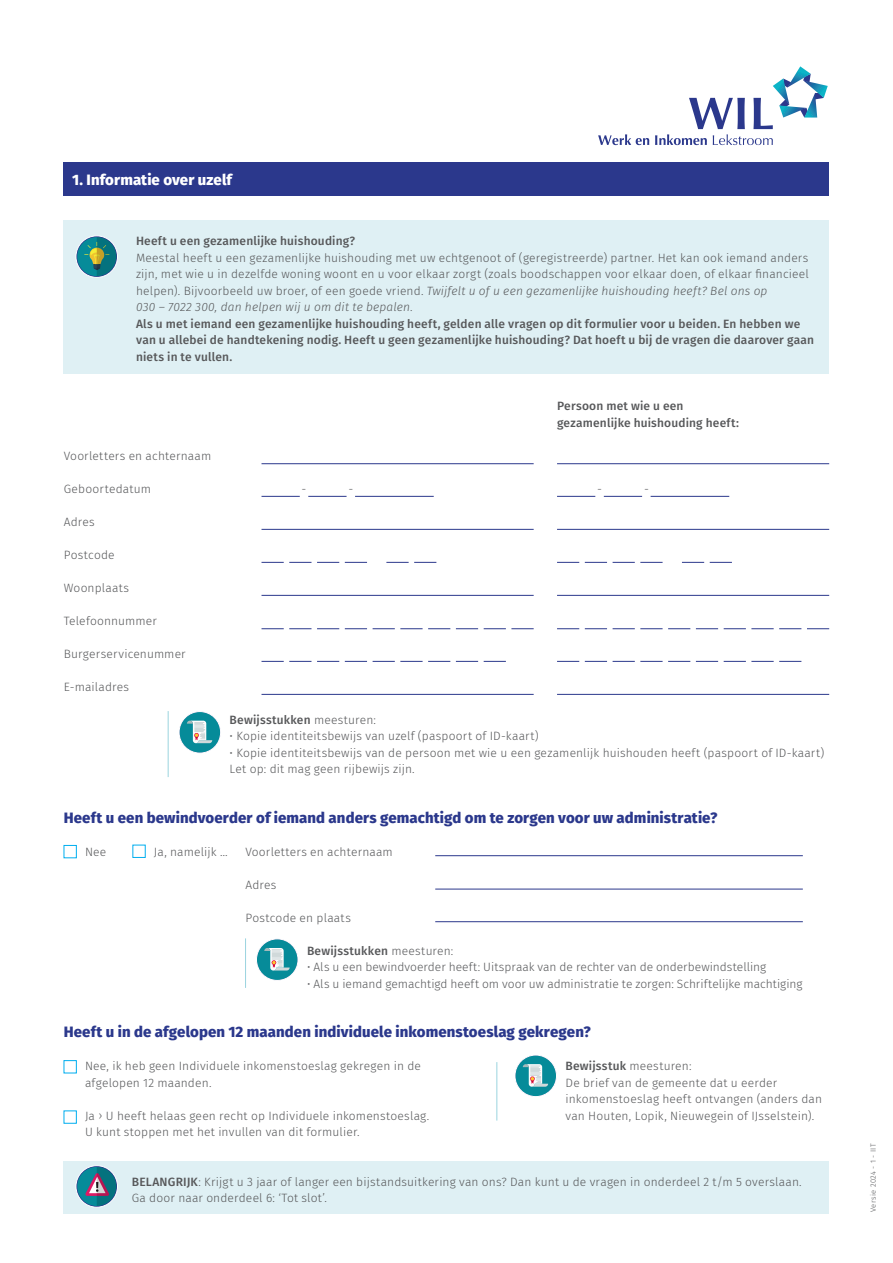
<style>
.page{position:relative;width:893px;height:1263px;background:#fff}
.page>*{position:absolute;margin:0;border:0;box-sizing:border-box;transform-origin:0 0}
.Subkop_Fira_extrabold_kap_10-15{font:800 15px "Fira Sans";letter-spacing:.01em;color:#2b388c}
.Subkop_Fira_extrabold_kap_10-15-2{font:800 15px "Fira Sans";letter-spacing:.005em;color:#fff}
.Body_Fira_light_9-15{font:300 12px/16.5px "Fira Sans";letter-spacing:.01em;color:#57585a}
.Body_Fira_light_9-15-2{font:500 12px/16.5px "Fira Sans";letter-spacing:.015em;color:#57585a}
.Body_Fira_light_9-15-3{font:italic 300 12px "Fira Sans";color:#57585a}
.t1{font:300 7.5px "Fira Sans";letter-spacing:.045em;color:#57585a}
.s1{font-style:italic}
.s2{font-weight:300}
.s3{font-weight:500}
</style>
<div class="page">
<div style="left:64px;top:163px;width:765px;height:33px;background:#2b388c"></div>
<div style="left:64px;top:1161px;width:765px;height:52px;background:#dff0f4"></div>
<hr style="left:261px;top:463px;width:273px;height:1px;background:#2b388c">
<hr style="left:261px;top:529px;width:273px;height:1px;background:#2b388c">
<hr style="left:261px;top:595px;width:273px;height:1px;background:#2b388c">
<hr style="left:261px;top:694px;width:273px;height:1px;background:#2b388c">
<hr style="left:435px;top:855px;width:368px;height:1px;background:#2b388c">
<hr style="left:435px;top:889px;width:368px;height:1px;background:#2b388c">
<hr style="left:435px;top:921px;width:368px;height:1px;background:#2b388c">
<svg style="left:345px;top:562px;width:22px;height:1px"></svg>
<svg style="left:261px;top:562px;width:50px;height:1px"></svg>
<svg style="left:317px;top:562px;width:22px;height:1px"></svg>
<svg style="left:386px;top:562px;width:50px;height:1px"></svg>
<svg style="left:557px;top:562px;width:22px;height:1px"></svg>
<svg style="left:585px;top:562px;width:22px;height:1px"></svg>
<svg style="left:682px;top:562px;width:22px;height:1px"></svg>
<svg style="left:613px;top:562px;width:50px;height:1px"></svg>
<svg style="left:710px;top:562px;width:22px;height:1px"></svg>
<svg style="left:345px;top:661px;width:22px;height:1px"></svg>
<svg style="left:261px;top:661px;width:50px;height:1px"></svg>
<svg style="left:456px;top:661px;width:22px;height:1px"></svg>
<svg style="left:317px;top:661px;width:22px;height:1px"></svg>
<svg style="left:373px;top:661px;width:77px;height:1px"></svg>
<svg style="left:484px;top:661px;width:22px;height:1px"></svg>
<svg style="left:345px;top:628px;width:22px;height:1px"></svg>
<svg style="left:261px;top:628px;width:50px;height:1px"></svg>
<svg style="left:456px;top:628px;width:22px;height:1px"></svg>
<svg style="left:317px;top:628px;width:22px;height:1px"></svg>
<svg style="left:373px;top:628px;width:77px;height:1px"></svg>
<svg style="left:484px;top:628px;width:50px;height:1px"></svg>
<svg style="left:557px;top:661px;width:22px;height:1px"></svg>
<svg style="left:585px;top:661px;width:22px;height:1px"></svg>
<svg style="left:613px;top:661px;width:77px;height:1px"></svg>
<svg style="left:696px;top:661px;width:22px;height:1px"></svg>
<svg style="left:724px;top:661px;width:77px;height:1px"></svg>
<svg style="left:557px;top:628px;width:22px;height:1px"></svg>
<svg style="left:585px;top:628px;width:22px;height:1px"></svg>
<svg style="left:613px;top:628px;width:77px;height:1px"></svg>
<svg style="left:696px;top:628px;width:22px;height:1px"></svg>
<svg style="left:724px;top:628px;width:77px;height:1px"></svg>
<svg style="left:807px;top:628px;width:22px;height:1px"></svg>
<hr style="left:557px;top:463px;width:272px;height:1px;background:#2b388c">
<hr style="left:557px;top:529px;width:272px;height:1px;background:#2b388c">
<hr style="left:557px;top:595px;width:272px;height:1px;background:#2b388c">
<hr style="left:557px;top:694px;width:272px;height:1px;background:#2b388c">
<hr style="left:168px;top:711px;width:1px;height:66px;background:#9ad4df">
<hr style="left:245px;top:938px;width:1px;height:50px;background:#9ad4df">
<hr style="left:497px;top:1062px;width:1px;height:58px;background:#9ad4df">
<hr style="left:261px;top:496px;width:39px;height:1px;background:#2b388c">
<hr style="left:308px;top:496px;width:39px;height:1px;background:#2b388c">
<hr style="left:355px;top:496px;width:79px;height:1px;background:#2b388c">
<hr style="left:557px;top:496px;width:38px;height:1px;background:#2b388c">
<hr style="left:604px;top:496px;width:38px;height:1px;background:#2b388c">
<hr style="left:651px;top:496px;width:78px;height:1px;background:#2b388c">
<div style="left:64px;top:845px;width:13px;height:13px;background:#fff;border:1px solid #00aeef"></div>
<div style="left:64px;top:1060px;width:13px;height:13px;background:#fff;border:1px solid #00aeef"></div>
<div style="left:64px;top:1111px;width:13px;height:12px;background:#fff;border:1px solid #00aeef"></div>
<div style="left:133px;top:845px;width:12px;height:13px;background:#fff;border:1px solid #00aeef"></div>
<div style="left:64px;top:220px;width:765px;height:154px;background:#dff0f4"></div>
<svg style="left:76px;top:1166px;width:42px;height:41px"></svg>
<div style="left:77px;top:1167px;width:39px;height:39px;background:#068b99;border-radius:50%"></div>
<svg style="left:85px;top:1167px;width:31px;height:39px"></svg>
<div style="left:75px;top:1165px;width:43px;height:43px;border:1px solid #fff;border-radius:50%"></div>
<svg style="left:256px;top:939px;width:42px;height:41px"></svg>
<div style="left:257px;top:939px;width:41px;height:41px;background:#068b99;border-radius:50%"></div>
<svg style="left:264px;top:948px;width:26px;height:22px"></svg>
<div style="left:256px;top:938px;width:42px;height:43px;border:1px solid #fff;border-radius:50%"></div>
<div style="left:515px;top:1055px;width:41px;height:41px;background:#068b99;border-radius:50%"></div>
<svg style="left:523px;top:1064px;width:25px;height:23px"></svg>
<div style="left:514px;top:1054px;width:43px;height:43px;border:1px solid #fff;border-radius:50%"></div>
<svg style="left:179px;top:711px;width:42px;height:42px"></svg>
<div style="left:179px;top:712px;width:41px;height:41px;background:#068b99;border-radius:50%"></div>
<svg style="left:187px;top:721px;width:25px;height:22px"></svg>
<div style="left:179px;top:711px;width:42px;height:42px;border:1px solid #fff;border-radius:50%"></div>
<svg style="left:76px;top:236px;width:42px;height:41px"></svg>
<div style="left:77px;top:237px;width:39px;height:39px;background:#068b99;border-radius:50%"></div>
<svg style="left:84px;top:237px;width:32px;height:39px"></svg>
<div style="left:75px;top:235px;width:43px;height:43px;border:1px solid #fff;border-radius:50%"></div>
<svg style="left:598px;top:134px;width:51px;height:11px"></svg>
<svg style="left:655px;top:66px;width:173px;height:79px"></svg>
<p class="Subkop_Fira_extrabold_kap_10-15-2" style="left:72px;top:167px;width:161px">1. Informatie over uzelf</p>
<p class="Body_Fira_light_9-15-2" style="left:136px;top:232px;width:221px">Heeft u een gezamenlijke huishouding?</p>
<p class="Body_Fira_light_9-15" style="left:136px;top:249px;width:674px">Meestal heeft u een gezamenlijke huishouding met uw echtgenoot of (geregistreerde) partner. Het kan ook iemand anders zijn, met wie u in dezelfde woning woont en u voor elkaar zorgt (zoals boodschappen voor elkaar doen, of elkaar financieel helpen). Bijvoorbeeld uw broer, of een goede vriend. <span class="s1">Twijfelt u of u een gezamenlijke huishouding heeft? Bel ons op<br>030 – 7022 300, dan helpen wij u om dit te bepalen.</span></p>
<p class="Body_Fira_light_9-15-2" style="left:136px;top:315px;width:679px">Als u met iemand een gezamenlijke huishouding heeft, gelden alle vragen op dit formulier voor u beiden. En hebben we van u allebei de handtekening nodig. Heeft u geen gezamenlijke huishouding? Dat hoeft u bij de vragen die daarover gaan niets in te vullen.</p>
<p class="Body_Fira_light_9-15-2" style="left:261px;top:331px;width:30px">Uzelf</p>
<p class="Body_Fira_light_9-15" style="left:64px;top:447px;width:149px">Voorletters en achternaam</p>
<p class="Body_Fira_light_9-15" style="left:64px;top:480px;width:89px">Geboortedatum</p>
<p class="Body_Fira_light_9-15" style="left:64px;top:513px;width:32px">Adres</p>
<p class="Body_Fira_light_9-15" style="left:64px;top:546px;width:52px">Postcode</p>
<p class="Body_Fira_light_9-15" style="left:64px;top:579px;width:67px">Woonplaats</p>
<p class="Body_Fira_light_9-15" style="left:64px;top:612px;width:95px">Telefoonnummer</p>
<p class="Body_Fira_light_9-15" style="left:64px;top:645px;width:123px">Burgerservicenummer</p>
<p class="Body_Fira_light_9-15" style="left:64px;top:678px;width:67px">E-mailadres</p>
<p class="Body_Fira_light_9-15-2" style="left:557px;top:397px;width:183px">Persoon met wie u een gezamenlijke huishouding heeft:</p>
<p class="Body_Fira_light_9-15-3" style="left:302px;top:480px;width:6px">-</p>
<p class="Body_Fira_light_9-15-3" style="left:349px;top:480px;width:6px">-</p>
<p class="Body_Fira_light_9-15-3" style="left:597px;top:480px;width:6px">-</p>
<p class="Body_Fira_light_9-15-3" style="left:644px;top:480px;width:6px">-</p>
<p class="Body_Fira_light_9-15-2" style="left:230px;top:711px;width:148px">Bewijsstukken <span class="s2">meesturen:</span></p>
<p class="Body_Fira_light_9-15" style="left:230px;top:728px;width:311px">• Kopie identiteitsbewijs van uzelf (paspoort of ID-kaart)</p>
<p class="Body_Fira_light_9-15" style="left:230px;top:744px;width:596px">• Kopie identiteitsbewijs van de persoon met wie u een gezamenlijk huishouden heeft (paspoort of ID-kaart)</p>
<p class="Body_Fira_light_9-15" style="left:230px;top:761px;width:187px">Let op: dit mag geen rijbewijs zijn.</p>
<p class="Subkop_Fira_extrabold_kap_10-15" style="left:64px;top:805px;width:655px">Heeft u een bewindvoerder of iemand anders gemachtigd om te zorgen voor uw administratie?</p>
<p class="Body_Fira_light_9-15" style="left:85px;top:843px;width:23px">Nee</p>
<p class="Body_Fira_light_9-15" style="left:154px;top:843px;width:75px">Ja, namelijk …</p>
<p class="Body_Fira_light_9-15" style="left:245px;top:843px;width:149px">Voorletters en achternaam</p>
<p class="Body_Fira_light_9-15" style="left:245px;top:876px;width:32px">Adres</p>
<p class="Body_Fira_light_9-15" style="left:245px;top:909px;width:107px">Postcode en plaats</p>
<p class="Body_Fira_light_9-15-2" style="left:307px;top:942px;width:148px">Bewijsstukken <span class="s2">meesturen:</span></p>
<p class="Body_Fira_light_9-15" style="left:307px;top:959px;width:461px">• Als u een bewindvoerder heeft: Uitspraak van de rechter van de onderbewindstelling</p>
<p class="Body_Fira_light_9-15" style="left:307px;top:975px;width:497px">• Als u iemand gemachtigd heeft om voor uw administratie te zorgen: Schriftelijke machtiging</p>
<p class="Subkop_Fira_extrabold_kap_10-15" style="left:64px;top:1019px;width:528px">Heeft u in de afgelopen 12 maanden individuele inkomenstoeslag gekregen?</p>
<p class="Body_Fira_light_9-15" style="left:85px;top:1058px;width:337px">Nee, ik heb geen Individuele inkomenstoeslag gekregen in de afgelopen 12 maanden.</p>
<p class="Body_Fira_light_9-15" style="left:85px;top:1107px;width:346px">Ja › U heeft helaas geen recht op Individuele inkomenstoeslag.<br>U kunt stoppen met het invullen van dit formulier.</p>
<p class="Body_Fira_light_9-15-2" style="left:565px;top:1057px;width:127px">Bewijsstuk <span class="s2">meesturen:</span></p>
<p class="Body_Fira_light_9-15" style="left:565px;top:1074px;width:258px">De brief van de gemeente dat u eerder inkomenstoeslag heeft ontvangen (anders dan van Houten, Lopik, Nieuwegein of IJsselstein).</p>
<p class="Body_Fira_light_9-15" style="left:132px;top:1173px;width:671px"><span class="s3">BELANGRIJK</span>: Krijgt u 3 jaar of langer een bijstandsuitkering van ons? Dan kunt u de vragen in onderdeel 2 t/m 5 overslaan.<br>Ga door naar onderdeel 6: ‘Tot slot’.</p>
<p class="t1" style="left:868px;top:1212px;width:70px;rotate:-90deg">Versie 2024 - 1 - IIT</p>
</div>
